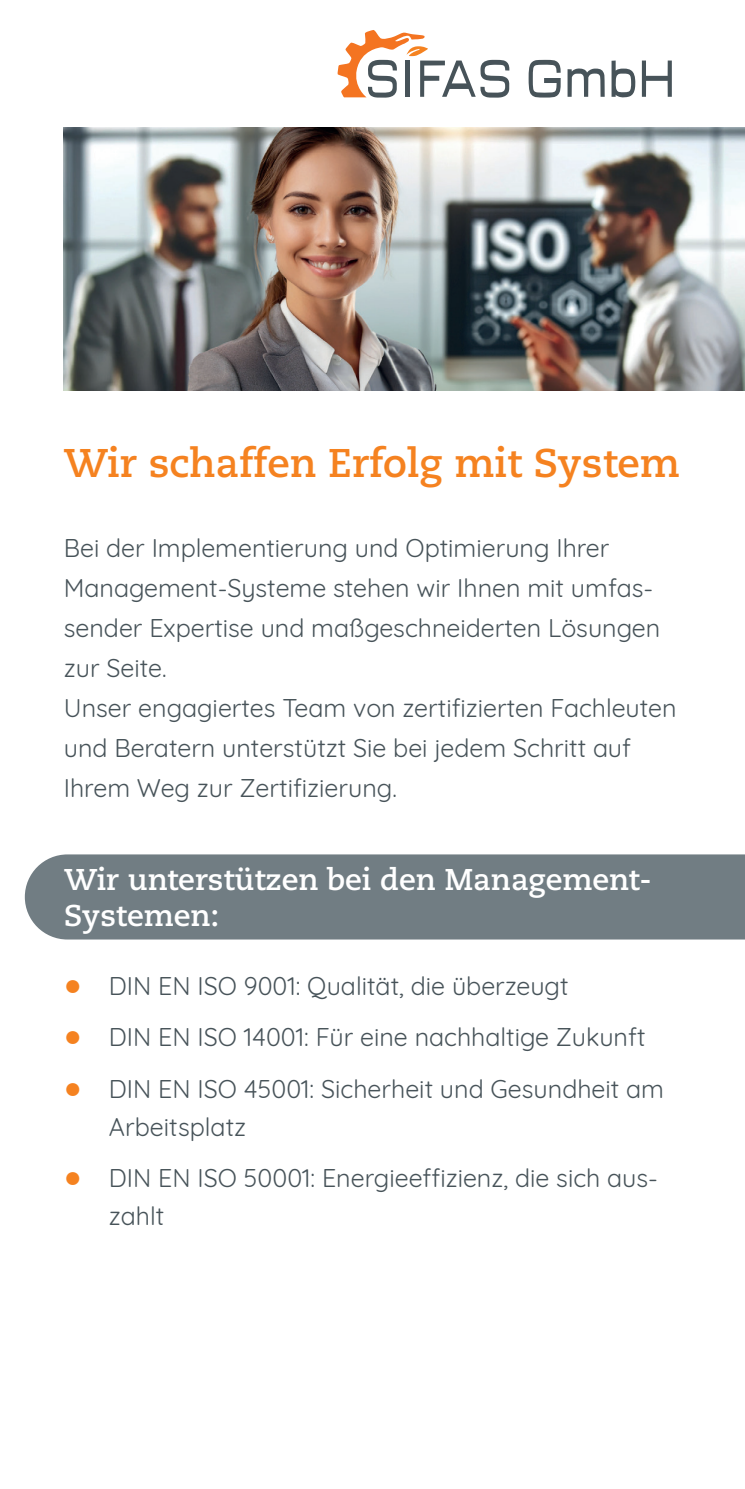
<style>
.page{position:relative;width:745px;height:1489px;background:#fff}
.page>*{position:absolute;margin:0;border:0;box-sizing:border-box;transform-origin:0 0}
.t1{font:700 40px "Caecilia LT Pro 75";color:#f58220}
.t2{font:700 30px/36px "Caecilia LT Pro 75";color:#fff}
.t3{font:25px/40px "Quicksand";color:#475359}
.s1{font-family:"Arial Narrow";font-size:30px;color:#f58220}
</style>
<div class="page">
<svg style="left:528px;top:60px;width:32px;height:38px"></svg>
<svg style="left:611px;top:61px;width:24px;height:37px"></svg>
<svg style="left:641px;top:61px;width:30px;height:36px"></svg>
<svg style="left:567px;top:68px;width:37px;height:29px"></svg>
<svg style="left:337px;top:30px;width:172px;height:68px"></svg>
<img style="left:64px;top:128px;width:680px;height:262px">
<div style="left:25px;top:854px;width:719px;height:85px;background:#717d83"></div>
<h1 class="t1" style="left:64px;top:435px;width:617px">Wir schaffen Erfolg mit System</h1>
<p class="t3" style="left:64px;top:525px;width:614px">Bei der Implementierung und Optimierung Ihrer Management-Systeme stehen wir Ihnen mit umfas&shy;sender Expertise und maßgeschneiderten Lösungen zur Seite.<br>Unser engagiertes Team von zertifizierten Fachleuten und Beratern unterstützt Sie bei jedem Schritt auf Ihrem Weg zur Zertifizierung.</p>
<p class="t2" style="left:64px;top:861px;width:588px">Wir unterstützen bei den Management-<br>Systemen:</p>
<p class="t3" style="left:64px;top:963px;width:506px"><span class="s1">●</span> DIN EN ISO 9001: Qualität, die überzeugt</p>
<p class="t3" style="left:64px;top:1014px;width:582px"><span class="s1">●</span> DIN EN ISO 14001: Für eine nachhaltige Zukunft</p>
<p class="t3" style="left:109px;top:1067px;width:556px;line-height:37.5px;text-indent:-45px"><span class="s1">●</span> DIN EN ISO 45001: Sicherheit und Gesundheit am<br>Arbeitsplatz</p>
<p class="t3" style="left:109px;top:1156px;width:550px;line-height:37.5px;text-indent:-45px"><span class="s1">●</span> DIN EN ISO 50001: Energieeffizienz, die sich aus&shy;zahlt</p>
</div>
